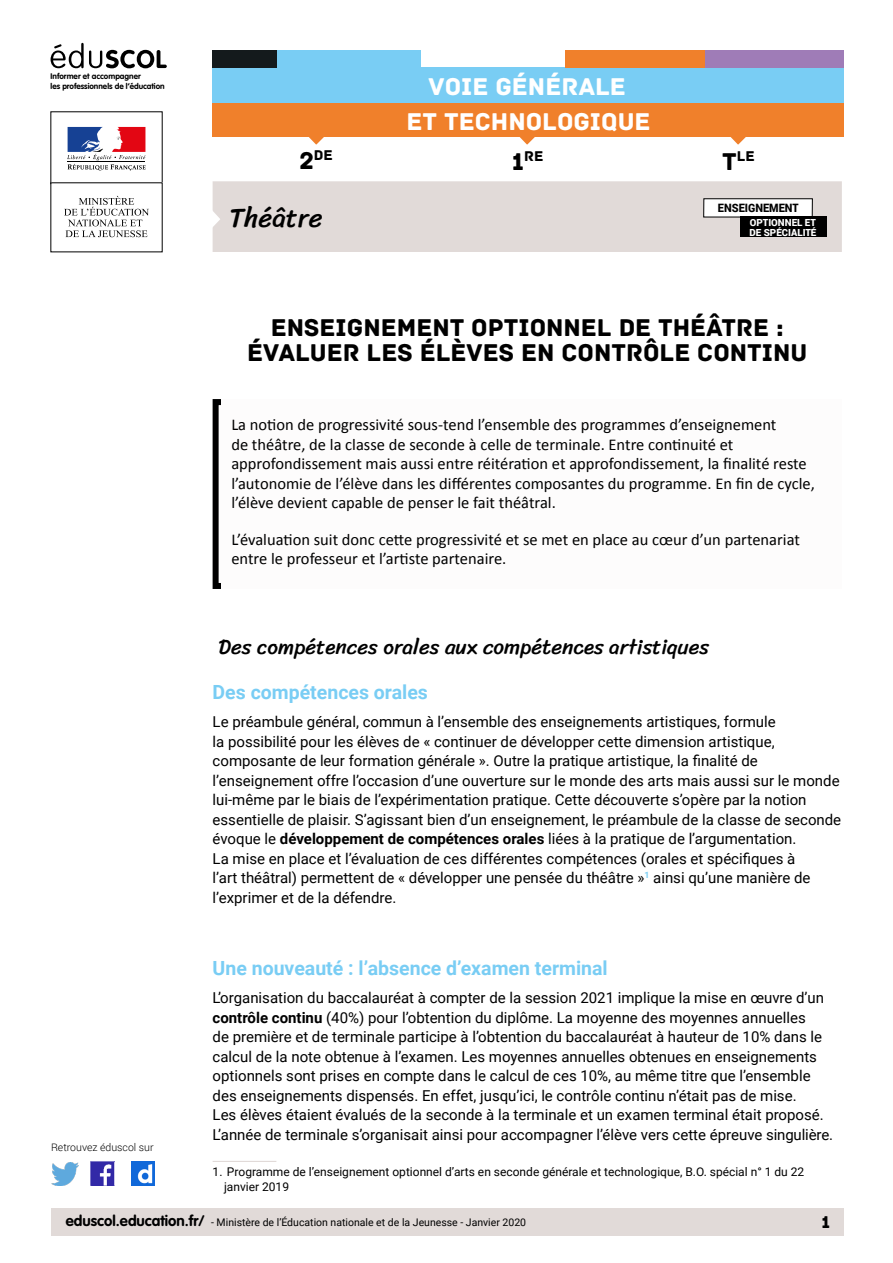
<style>
.page{position:relative;width:893px;height:1263px;background:#fff}
.page>*{position:absolute;margin:0;border:0;box-sizing:border-box;transform-origin:0 0}
.t1{font:27px "Sriracha";color:#000}
.t2{font:25.5px/25.2px "Archive";color:#000;text-align:center}
.t3{font:25.5px "Archive";color:#fff}
.t4{font:21px "Sriracha";color:#000}
.t5{font:700 19.5px "Roboto";color:#79cdf4}
.t6{font:18px "Archive";color:#000}
.t7{font:16.5px/19.5px "Calibri";color:#000}
.t8{font:15px/19.5px "Roboto";color:#000}
.t9{font:14.85px "Archive";color:#000}
.t10{font:12px/15px "Roboto";color:#000}
.t11{font:900 11.55px "Roboto";color:#000;scale:.94 1}
.t12{font:10.5px "Roboto";color:#000}
.t13{font:300 10.5px "Roboto";color:#000}
.t14{font:900 9.75px/9.8px "Roboto";color:#fff}
.t15{font:700 8.1px/9.8px "VAG Rounded Std";color:#000}
.s1{font-size:25.5px}
.s2{font-weight:700}
.s3{font-family:"VAG Rounded Std";font-weight:700;font-size:15px}
</style>
<div class="page">
<div style="left:51px;top:1209px;width:792px;height:27px;background:#e1dad8"></div>
<img style="left:91px;top:1162px;width:23px;height:23px">
<img style="left:51px;top:1163px;width:28px;height:22px">
<img style="left:132px;top:1162px;width:22px;height:23px">
<svg style="left:730px;top:137px;width:16px;height:8px"></svg>
<svg style="left:519px;top:137px;width:16px;height:8px"></svg>
<svg style="left:309px;top:137px;width:15px;height:8px"></svg>
<div style="left:213px;top:68px;width:630px;height:69px;background:#79cdf4"></div>
<div style="left:277px;top:50px;width:143px;height:18px;background:#79cdf4"></div>
<div style="left:213px;top:50px;width:64px;height:18px;background:#141a1c"></div>
<div style="left:704px;top:50px;width:139px;height:18px;background:#9f7cb7"></div>
<div style="left:565px;top:50px;width:140px;height:18px;background:#f0802b"></div>
<svg style="left:67px;top:127px;width:79px;height:44px"></svg>
<hr style="left:67px;top:161px;width:78px;height:1px;background:#000">
<svg style="left:64px;top:196px;width:85px;height:41px"></svg>
<svg style="left:51px;top:43px;width:116px;height:25px"></svg>
<svg style="left:212px;top:181px;width:630px;height:71px;background:#e0dad8"></svg>
<div style="left:740px;top:217px;width:87px;height:20px;background:#000"></div>
<div style="left:213px;top:103px;width:631px;height:34px;background:#f0802b"></div>
<hr style="left:213px;top:1161px;width:63px;height:1px;background:#e1dad8">
<p class="t15" style="left:51px;top:71px;width:116px">Informer et accompagner<br>les professionnels de l’éducation</p>
<p class="t13" style="left:51px;top:1140px;width:104px">Retrouvez éduscol sur</p>
<h2 class="t3" style="left:429px;top:71px;width:199px">VOIE GÉNÉRALE</h2>
<h2 class="t3" style="left:407px;top:106px;width:245px">ET TECHNOLOGIQUE</h2>
<p class="t9" style="left:300px;top:147px;width:35px"><span class="s1">2</span>DE</p>
<p class="t9" style="left:512px;top:148px;width:33px"><span class="s1">1</span>RE</p>
<p class="t9" style="left:722px;top:148px;width:34px"><span class="s1">T</span>LE</p>
<h1 class="t1" style="left:229px;top:202px;width:95px">Théâtre</h1>
<p class="t11" style="left:718px;top:199px;width:87px">ENSEIGNEMENT</p>
<p class="t14" style="left:749px;top:217px;width:68px">OPTIONNEL ET<br>DE SPÉCIALITÉ</p>
<h2 class="t2" style="left:247px;top:315px;width:562px">ENSEIGNEMENT OPTIONNEL DE THÉÂTRE :<br>ÉVALUER LES ÉLÈVES EN CONTRÔLE CONTINU</h2>
<p class="t7" style="left:231px;top:415px;width:585px">La notion de progressivité sous-tend l’ensemble des programmes d’enseignement<br>de théâtre, de la classe de seconde à celle de terminale. Entre continuité et approfondissement mais aussi entre réitération et approfondissement, la finalité reste l’autonomie de l’élève dans les différentes composantes du programme. En fin de cycle, l’élève devient capable de penser le fait théâtral.</p>
<p class="t7" style="left:231px;top:529px;width:570px">L’évaluation suit donc cette progressivité et se met en place au cœur d’un partenariat entre le professeur et l’artiste partenaire.</p>
<h3 class="t4" style="left:219px;top:635px;width:492px">Des compétences orales aux compétences artistiques</h3>
<h3 class="t5" style="left:213px;top:678px;width:217px">Des compétences orales</h3>
<p class="t8" style="left:213px;top:711px;width:630px">Le préambule général, commun à l’ensemble des enseignements artistiques, formule<br>la possibilité pour les élèves de « continuer de développer cette dimension artistique, composante de leur formation générale ». Outre la pratique artistique, la finalité de l’enseignement offre l’occasion d’une ouverture sur le monde des arts mais aussi sur le monde lui-même par le biais de l’expérimentation pratique. Cette découverte s’opère par la notion essentielle de plaisir. S’agissant bien d’un enseignement, le préambule de la classe de seconde évoque le <span class="s2">développement de compétences orales</span> liées à la pratique de l’argumentation.<br>La mise en place et l’évaluation de ces différentes compétences (orales et spécifiques à<br>l’art théâtral) permettent de « développer une pensée du théâtre »<sup>1</sup> ainsi qu’une manière de l’exprimer et de la défendre.</p>
<h3 class="t5" style="left:213px;top:955px;width:397px">Une nouveauté : l’absence d’examen terminal</h3>
<p class="t8" style="left:213px;top:988px;width:622px">L’organisation du baccalauréat à compter de la session 2021 implique la mise en œuvre d’un <span class="s2">contrôle continu</span> (40%) pour l’obtention du diplôme. La moyenne des moyennes annuelles<br>de première et de terminale participe à l’obtention du baccalauréat à hauteur de 10% dans le calcul de la note obtenue à l’examen. Les moyennes annuelles obtenues en enseignements optionnels sont prises en compte dans le calcul de ces 10%, au même titre que l’ensemble des enseignements dispensés. En effet, jusqu’ici, le contrôle continu n’était pas de mise.<br>Les élèves étaient évalués de la seconde à la terminale et un examen terminal était proposé.<br>L’année de terminale s’organisait ainsi pour accompagner l’élève vers cette épreuve singulière.</p>
<p class="t10" style="left:224px;top:1164px;width:582px;text-indent:-11px">1. Programme de l’enseignement optionnel d’arts en seconde générale et technologique, B.O. spécial n° 1 du 22 janvier 2019</p>
<p class="t12" style="left:66px;top:1215px;width:462px"><span class="s3">eduscol.education.fr/</span> - Ministère de l’Éducation nationale et de la Jeunesse - Janvier 2020</p>
<p class="t6" style="left:821px;top:1211px;width:10px">1</p>
</div>
